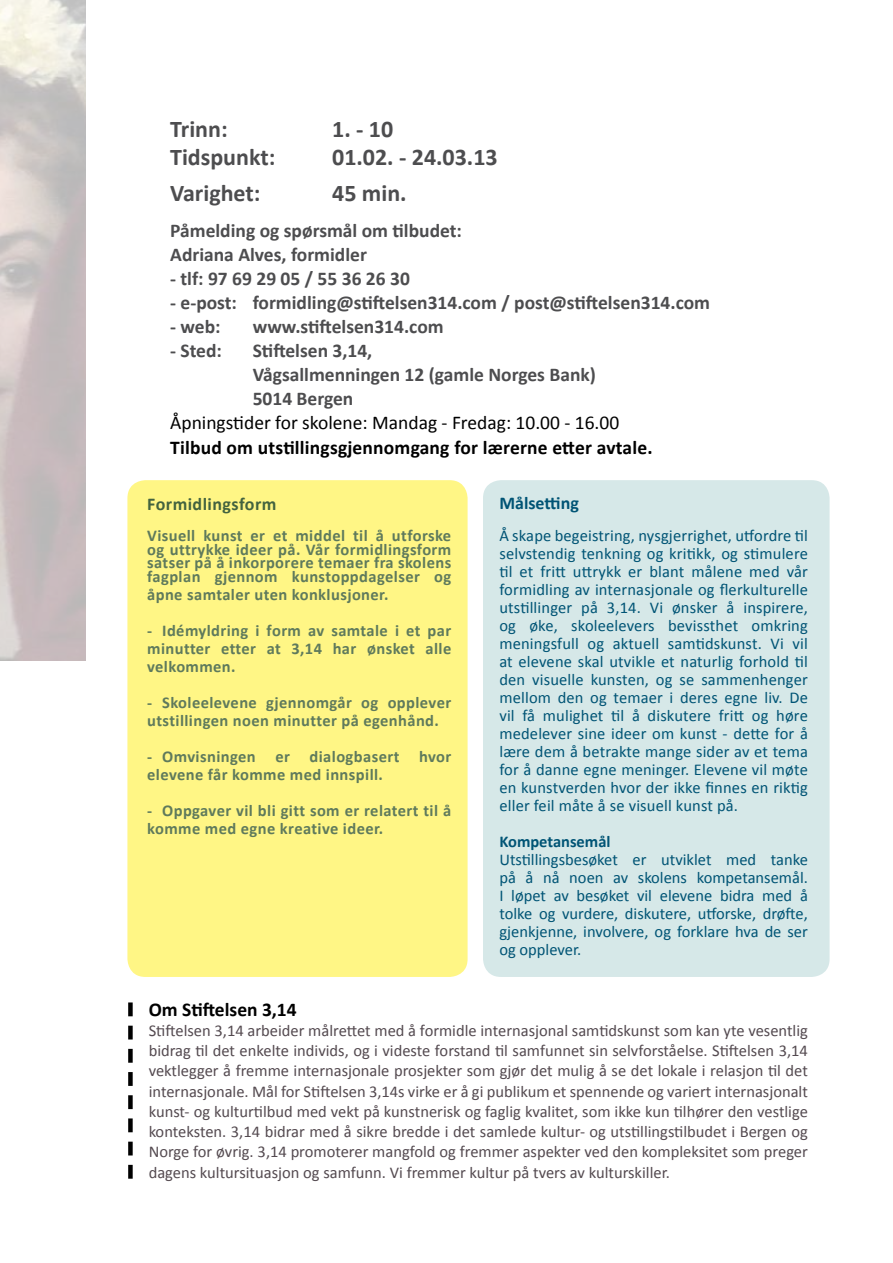
<style>
.page{position:relative;width:893px;height:1263px;background:#fff}
.page>*{position:absolute;margin:0;border:0;box-sizing:border-box;transform-origin:0 0}
.t1{font:700 24px "Calibri";color:#4d4d4f}
.t2{font:700 19.5px/24px "Calibri";color:#4d4d4f}
.t3{font:700 19.5px "Calibri";letter-spacing:.01em;color:#000}
.t4{font:19.5px "Calibri";color:#000}
.t5{font:700 18px "Calibri";letter-spacing:.025em;color:#43633f}
.t6{font:700 18px "Calibri";color:#005475}
.t7{font:16.5px/18px "Calibri";color:#005475;text-align:justify}
.t8{font:16.5px/20.2px "Calibri";color:#544a50;text-align:justify}
.t9{font:700 16.5px/18px "Calibri";letter-spacing:.025em;color:#5f7a5c}
.t10{font:700 16.5px "Calibri";color:#005475}
</style>
<div class="page">
<div style="left:127px;top:480px;width:341px;height:497px;background:#fff685;border-radius:18px"></div>
<div style="left:483px;top:480px;width:347px;height:497px;background:#d6e8e8;border-radius:18px"></div>
<svg style="left:128px;top:1002px;width:5px;height:177px"></svg>
<h1 class="t1" style="left:170px;top:114px;width:59px">Trinn:</h1>
<h1 class="t1" style="left:332px;top:114px;width:63px">1. - 10</h1>
<h1 class="t1" style="left:170px;top:141px;width:107px">Tidspunkt:</h1>
<h1 class="t1" style="left:332px;top:141px;width:167px">01.02. - 24.03.13</h1>
<h1 class="t1" style="left:170px;top:177px;width:92px">Varighet:</h1>
<h1 class="t1" style="left:332px;top:177px;width:76px">45 min.</h1>
<p class="t2" style="left:170px;top:218px;width:293px">Påmelding og spørsmål om tilbudet:<br>Adriana Alves, formidler</p>
<p class="t2" style="left:170px;top:266px;width:241px">- tlf: 97 69 29 05 / 55 36 26 30</p>
<p class="t2" style="left:170px;top:290px;width:541px">- e-post: formidling@stiftelsen314.com / post@stiftelsen314.com</p>
<p class="t2" style="left:170px;top:314px;width:52px">- web:</p>
<p class="t2" style="left:253px;top:314px;width:192px">www.stiftelsen314.com</p>
<p class="t2" style="left:170px;top:338px;width:53px">- Sted:</p>
<p class="t2" style="left:253px;top:338px;width:345px">Stiftelsen 3,14,<br>Vågsallmenningen 12 (gamle Norges Bank)<br>5014 Bergen</p>
<p class="t4" style="left:170px;top:410px;width:451px">Åpningstider for skolene: Mandag - Fredag: 10.00 - 16.00</p>
<p class="t3" style="left:170px;top:435px;width:484px">Tilbud om utstillingsgjennomgang for lærerne etter avtale.</p>
<p class="t5" style="left:147px;top:492px;width:131px">Formidlingsform</p>
<p class="t9" style="left:147px;top:529px;width:306px;line-height:13.5px;text-align:justify">Visuell kunst er et middel til å utforske og uttrykke ideer på. Vår formidlingsform satser på å inkorporere temaer fra skolens fagplan gjennom kunstoppdagelser og</p>
<p class="t9" style="left:147px;top:585px;width:243px">åpne samtaler uten konklusjoner.</p>
<p class="t9" style="left:147px;top:621px;width:306px;text-align:justify">- Idémyldring i form av samtale i et par minutter etter at 3,14 har ønsket alle velkommen.</p>
<p class="t9" style="left:147px;top:693px;width:306px">- Skoleelevene gjennomgår og opplever utstillingen noen minutter på egenhånd.</p>
<p class="t9" style="left:147px;top:747px;width:306px">- Omvisningen er dialogbasert hvor elevene får komme med innspill.</p>
<p class="t9" style="left:147px;top:801px;width:306px">- Oppgaver vil bli gitt som er relatert til å komme med egne kreative ideer.</p>
<p class="t6" style="left:499px;top:492px;width:81px">Målsetting</p>
<p class="t7" style="left:499px;top:526px;width:310px">Å skape begeistring, nysgjerrighet, utfordre til selvstendig tenkning og kritikk, og stimulere til et fritt uttrykk er blant målene med vår formidling av internasjonale og flerkulturelle utstillinger på 3,14. Vi ønsker å inspirere, og øke, skoleelevers bevissthet omkring meningsfull og aktuell samtidskunst. Vi vil at elevene skal utvikle et naturlig forhold til den visuelle kunsten, og se sammenhenger mellom den og temaer i deres egne liv. De vil få mulighet til å diskutere fritt og høre medelever sine ideer om kunst - dette for å lære dem å betrakte mange sider av et tema for å danne egne meninger. Elevene vil møte en kunstverden hvor der ikke finnes en riktig eller feil måte å se visuell kunst på.</p>
<p class="t10" style="left:499px;top:831px;width:113px">Kompetansemål</p>
<p class="t7" style="left:499px;top:850px;width:310px">Utstillingsbesøket er utviklet med tanke på å nå noen av skolens kompetansemål.<br>I løpet av besøket vil elevene bidra med å tolke og vurdere, diskutere, utforske, drøfte, gjenkjenne, involvere, og forklare hva de ser og opplever.</p>
<p class="t3" style="left:149px;top:997px;width:150px">Om Stiftelsen 3,14</p>
<p class="t8" style="left:149px;top:1020px;width:661px">Stiftelsen 3,14 arbeider målrettet med å formidle internasjonal samtidskunst som kan yte vesentlig bidrag til det enkelte individs, og i videste forstand til samfunnet sin selvforståelse. Stiftelsen 3,14 vektlegger å fremme internasjonale prosjekter som gjør det mulig å se det lokale i relasjon til det internasjonale. Mål for Stiftelsen 3,14s virke er å gi publikum et spennende og variert internasjonalt kunst- og kulturtilbud med vekt på kunstnerisk og faglig kvalitet, som ikke kun tilhører den vestlige konteksten. 3,14 bidrar med å sikre bredde i det samlede kultur- og utstillingstilbudet i Bergen og Norge for øvrig. 3,14 promoterer mangfold og fremmer aspekter ved den kompleksitet som preger dagens kultursituasjon og samfunn. Vi fremmer kultur på tvers av kulturskiller.</p>
</div>
